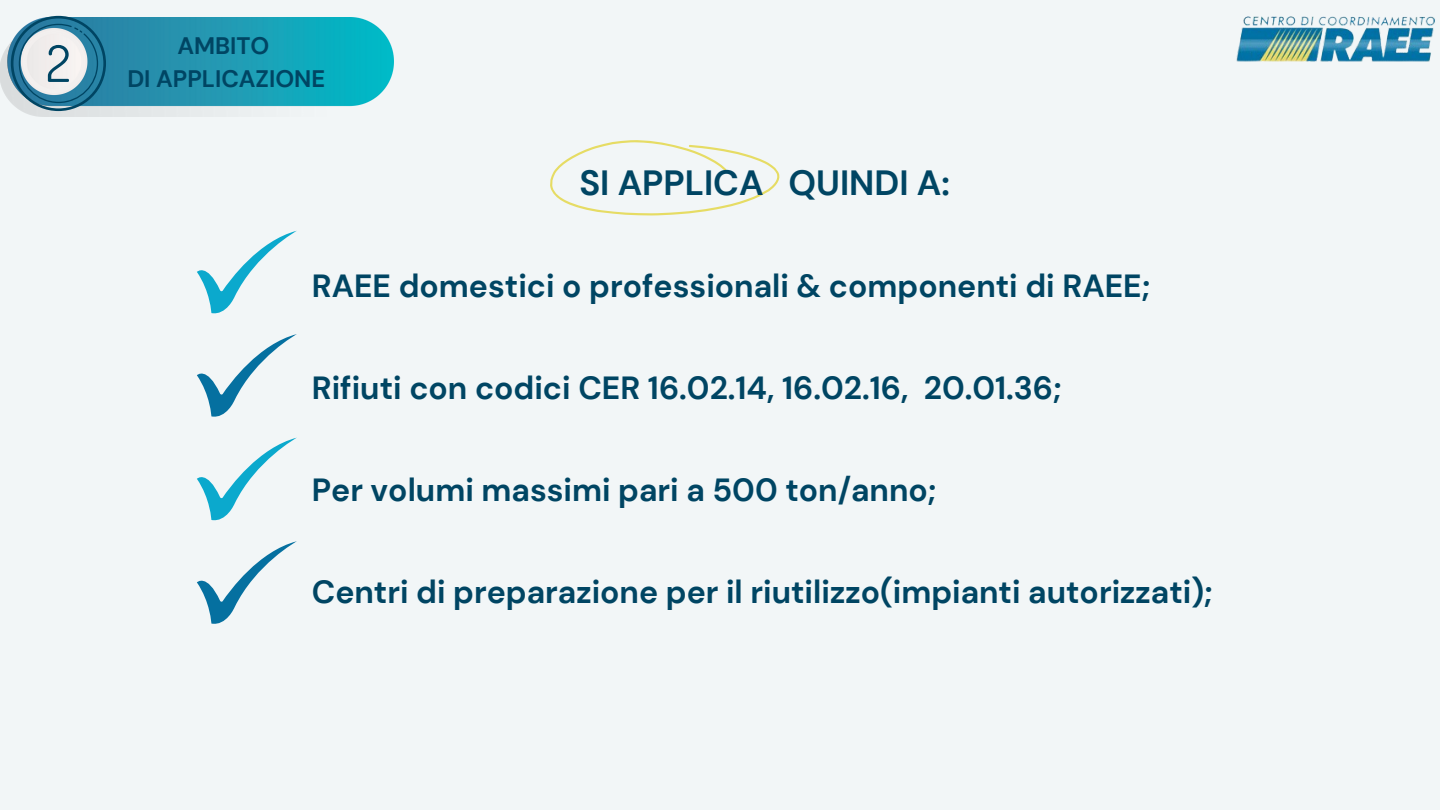
<style>
.page{position:relative;width:1440px;height:810px;background:#f2f6f7}
.page>*{position:absolute;margin:0;border:0;box-sizing:border-box;transform-origin:0 0}
.t1{font:700 35px "DM Sans";color:#004563}
.t2{font:700 32px "DM Sans";color:#004563}
.t3{font:700 23.8px "DM Sans";color:#004563}
</style>
<div class="page">
<img style="left:0;top:17px;width:394px;height:99px">
<svg style="left:11px;top:16px;width:95px;height:95px"></svg>
<svg style="left:550px;top:140px;width:230px;height:75px"></svg>
<svg style="left:197px;top:231px;width:100px;height:83px"></svg>
<svg style="left:197px;top:541px;width:100px;height:83px"></svg>
<svg style="left:197px;top:334px;width:100px;height:83px"></svg>
<svg style="left:197px;top:438px;width:99px;height:83px"></svg>
<img style="left:1236px;top:16px;width:199px;height:46px">
<p class="t3" style="left:177px;top:30px;width:94px">AMBITO</p>
<p class="t3" style="left:127px;top:63px;width:199px">DI APPLICAZIONE</p>
<p class="t1" style="left:579px;top:160px;width:372px">SI APPLICA QUINDI A:</p>
<p class="t2" style="left:312px;top:266px;width:840px">RAEE domestici o professionali &amp; componenti di RAEE;</p>
<p class="t2" style="left:312px;top:368px;width:751px">Rifiuti con codici CER 16.02.14, 16.02.16, 20.01.36;</p>
<p class="t2" style="left:312px;top:470px;width:626px">Per volumi massimi pari a 500 ton/anno;</p>
<p class="t2" style="left:312px;top:572px;width:902px">Centri di preparazione per il riutilizzo(impianti autorizzati);</p>
</div>
